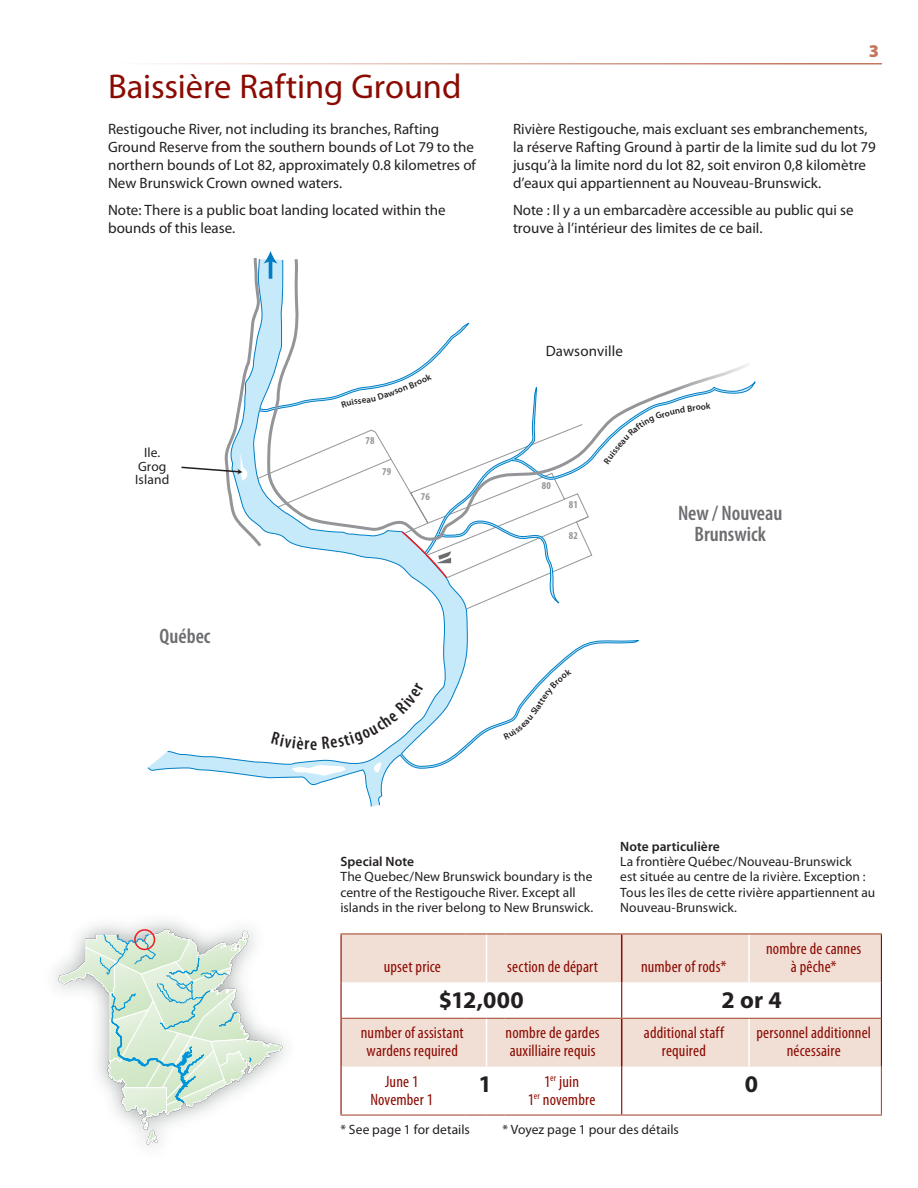
<style>
.page{position:relative;width:918px;height:1188px;background:#fff}
.page>*{position:absolute;margin:0;border:0;box-sizing:border-box;transform-origin:0 0}
.lease{font:34.5px "Myriad Pro";letter-spacing:-.005em;color:#8b0a02}
.table_data{font:700 24px "Myriad Pro";letter-spacing:.01em;color:#231f20}
.t1{font:600 condensed 21px/21px "Myriad Pro";color:#6c6d70;text-align:center}
.t2{font:600 condensed 18px "Myriad Pro";color:#231f20}
.t3{font:900 18px "Myriad Pro";color:#c27860}
.table_head{font:condensed 16.5px/18px "Myriad Pro";letter-spacing:.01em;color:#8b0a02;text-align:center}
.text{font:15px/18px "Myriad Pro";color:#231f20}
.note_text{font:13.5px/15.3px "Myriad Pro";letter-spacing:.005em;color:#231f20}
.t4{font:700 condensed 10.5px "Myriad Pro";letter-spacing:.01em;color:#939598}
.t5{font:600 9px "Myriad Pro";color:#231f20}
.s1{font-weight:600}
</style>
<div class="page">
<svg style="left:253px;top:610px;width:387px;height:187px"></svg>
<svg style="left:147px;top:762px;width:234px;height:45px"></svg>
<svg style="left:57px;top:928px;width:227px;height:218px"></svg>
<div style="left:134px;top:929px;width:21px;height:21px;border:2px solid #ee1d23;border-radius:50%"></div>
<svg style="left:668px;top:364px;width:88px;height:30px"></svg>
<hr style="left:108px;top:63px;width:774px;height:1px;background:#c27860">
<svg style="left:342px;top:934px;width:539px;height:133px;fill:#f1ded4"></svg>
<hr style="left:748px;top:934px;width:2px;height:48px;background:#fff">
<hr style="left:486px;top:1019px;width:1px;height:48px;background:#fff">
<hr style="left:748px;top:1019px;width:2px;height:48px;background:#fff">
<hr style="left:486px;top:934px;width:1px;height:48px;background:#fff">
<hr style="left:340px;top:934px;width:2px;height:48px;background:#8b0a02">
<hr style="left:340px;top:933px;width:126px;height:1px;background:#aa5137">
<svg style="left:466px;top:933px;width:39px;height:1px"></svg>
<hr style="left:505px;top:933px;width:117px;height:1px;background:#aa5137">
<hr style="left:621px;top:934px;width:1px;height:48px;background:#8b0a02">
<hr style="left:622px;top:933px;width:127px;height:1px;background:#aa5137">
<hr style="left:749px;top:933px;width:133px;height:1px;background:#aa5137">
<hr style="left:881px;top:934px;width:1px;height:48px;background:#8b0a02">
<hr style="left:340px;top:982px;width:2px;height:36px;background:#8b0a02">
<hr style="left:621px;top:982px;width:1px;height:36px;background:#8b0a02">
<hr style="left:881px;top:982px;width:1px;height:36px;background:#8b0a02">
<hr style="left:340px;top:1018px;width:2px;height:49px;background:#8b0a02">
<hr style="left:342px;top:1018px;width:124px;height:1px;background:#aa5137">
<svg style="left:466px;top:1018px;width:39px;height:1px"></svg>
<hr style="left:505px;top:1018px;width:117px;height:1px;background:#aa5137">
<hr style="left:621px;top:1019px;width:1px;height:48px;background:#8b0a02">
<hr style="left:622px;top:1018px;width:127px;height:1px;background:#aa5137">
<hr style="left:749px;top:1018px;width:132px;height:1px;background:#aa5137">
<hr style="left:881px;top:1018px;width:1px;height:49px;background:#8b0a02">
<hr style="left:340px;top:1067px;width:2px;height:47px;background:#8b0a02">
<hr style="left:340px;top:1114px;width:126px;height:2px;background:#aa5137">
<hr style="left:466px;top:1114px;width:21px;height:2px;background:#aa5137">
<svg style="left:487px;top:1114px;width:18px;height:2px"></svg>
<hr style="left:505px;top:1114px;width:117px;height:2px;background:#aa5137">
<hr style="left:621px;top:1067px;width:1px;height:47px;background:#8b0a02">
<hr style="left:622px;top:1114px;width:127px;height:2px;background:#aa5137">
<hr style="left:749px;top:1114px;width:133px;height:2px;background:#aa5137">
<hr style="left:881px;top:1067px;width:1px;height:47px;background:#aa5137">
<svg style="left:504px;top:706px;width:35px;height:34px"></svg>
<svg style="left:546px;top:669px;width:26px;height:26px"></svg>
<svg style="left:604px;top:402px;width:71px;height:44px"></svg>
<svg style="left:181px;top:251px;width:412px;height:359px"></svg>
<svg style="left:271px;top:732px;width:38px;height:17px"></svg>
<svg style="left:322px;top:683px;width:102px;height:66px"></svg>
<p class="lease" style="left:108px;top:65px;width:355px">Baissière Rafting Ground</p>
<p class="text" style="left:108px;top:120px;width:369px">Restigouche River, not including its branches, Rafting Ground Reserve from the southern bounds of Lot 79 to the northern bounds of Lot 82, approximately 0.8 kilometres of New Brunswick Crown owned waters.</p>
<p class="text" style="left:108px;top:201px;width:339px">Note: There is a public boat landing located within the bounds of this lease.</p>
<p class="t3" style="left:869px;top:39px;width:12px">3</p>
<p class="text" style="left:513px;top:120px;width:364px">Rivière Restigouche, mais excluant ses embranchements, la réserve Rafting Ground à partir de la limite sud du lot 79 jusqu’à la limite nord du lot 82, soit environ 0,8 kilomètre d’eaux qui appartiennent au Nouveau-Brunswick.</p>
<p class="text" style="left:513px;top:201px;width:342px">Note : Il y a un embarcadère accessible au public qui se trouve à l’intérieur des limites de ce bail.</p>
<p class="note_text" style="left:135px;top:446px;width:36px;line-height:13.5px;text-align:center">Ile.<br>Grog<br>Island</p>
<p class="t1" style="left:159px;top:625px;width:53px">Québec</p>
<p class="t4" style="left:365px;top:434px;width:11px">78</p>
<p class="t4" style="left:382px;top:465px;width:11px">79</p>
<p class="t4" style="left:421px;top:490px;width:11px">76</p>
<p class="t2" style="left:310px;top:732px;width:9px">e</p>
<p class="text" style="left:546px;top:342px;width:79px">Dawsonville</p>
<p class="t4" style="left:542px;top:479px;width:11px">80</p>
<p class="t4" style="left:569px;top:498px;width:11px">81</p>
<p class="t4" style="left:569px;top:529px;width:11px">82</p>
<p class="t1" style="left:678px;top:502px;width:106px">New / Nouveau<br>Brunswick</p>
<p class="t5" style="left:532px;top:705px;width:20px;rotate:-56deg">atter</p>
<p class="note_text" style="left:340px;top:853px;width:254px"><span class="s1">Special Note<br></span>The Quebec/New Brunswick boundary is the centre of the Restigouche River. Except all islands in the river belong to New Brunswick.</p>
<p class="note_text" style="left:620px;top:838px;width:257px"><span class="s1">Note particulière<br></span>La frontière Québec/Nouveau-Brunswick<br>est située au centre de la rivière. Exception :<br>Tous les îles de cette rivière appartiennent au Nouveau-Brunswick.</p>
<p class="table_head" style="left:384px;top:957px;width:59px">upset price</p>
<p class="table_head" style="left:507px;top:957px;width:92px">section de départ</p>
<p class="table_head" style="left:641px;top:957px;width:87px">number of rods*</p>
<p class="table_head" style="left:766px;top:939px;width:97px">nombre de cannes à pêche*</p>
<p class="table_data" style="left:439px;top:984px;width:87px">$12,000</p>
<p class="table_data" style="left:721px;top:984px;width:62px">2 or 4</p>
<p class="table_head" style="left:361px;top:1024px;width:104px">number of assistant wardens required</p>
<p class="table_head" style="left:506px;top:1024px;width:96px;text-align:left">nombre de gardes auxilliaire requis</p>
<p class="table_head" style="left:644px;top:1024px;width:81px">additional staff required</p>
<p class="table_head" style="left:756px;top:1024px;width:116px">personnel additionnel nécessaire</p>
<p class="table_head" style="left:385px;top:1072px;width:35px">June 1</p>
<p class="table_head" style="left:370px;top:1090px;width:64px">November 1</p>
<p class="table_data" style="left:478px;top:1068px;width:15px">1</p>
<p class="table_head" style="left:544px;top:1072px;width:36px">1<sup>er</sup> juin</p>
<p class="table_head" style="left:528px;top:1090px;width:69px">1<sup>er</sup> novembre</p>
<p class="table_data" style="left:745px;top:1068px;width:15px">0</p>
<p class="note_text" style="left:340px;top:1122px;width:131px">* See page 1 for details</p>
<p class="note_text" style="left:502px;top:1122px;width:178px">* Voyez page 1 pour des détails</p>
</div>
